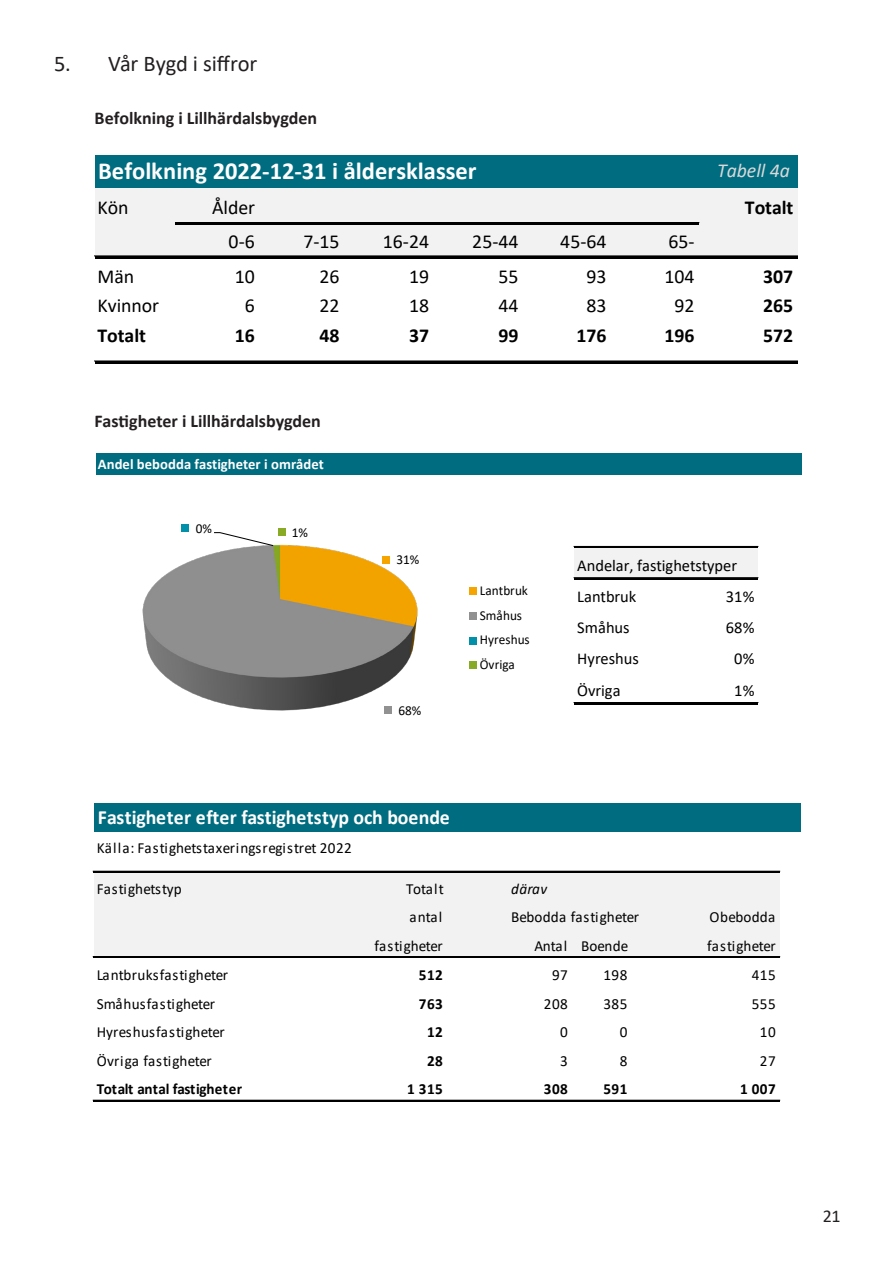
<style>
.page{position:relative;width:893px;height:1263px;background:#fff}
.page>*{position:absolute;margin:0;border:0;box-sizing:border-box;transform-origin:0 0}
.t1{font:700 24.45px "Calibri";color:#fff}
.Mellanrubrik_Calibri{font:22.5px "Calibri";letter-spacing:-.005em;color:#231f20}
.t2{font:700 20.1px "Calibri";letter-spacing:-.005em;color:#fff}
.t3{font:19.8px "Calibri";color:#000}
.t4{font:700 19.8px "Calibri";color:#000}
.t5{font:italic 19.8px "Calibri";letter-spacing:-.005em;color:#d9d9d9}
.Rubrik_1_calibri_15{font:700 18px "Calibri";letter-spacing:-.005em;color:#231f20}
.Rubrik_1_calibri_15-2{font:18px "Calibri";color:#231f20}
.t6{font:16.65px/31.2px "Calibri";letter-spacing:-.005em;color:#000}
.t7{font:15.45px "Calibri";letter-spacing:.015em;color:#000}
.t8{font:700 15.45px "Calibri";letter-spacing:.03em;color:#000}
.t9{font:15.45px "Calibri";letter-spacing:-.005em;color:#000}
.t10{font:700 15.45px "Calibri";letter-spacing:-.01em;color:#000}
.t11{font:italic 15.45px "Calibri";letter-spacing:.025em;color:#000}
.t12{font:700 14.7px "Calibri";letter-spacing:.005em;color:#fff}
.t13{font:13.65px/24.8px "Calibri";color:#000}
</style>
<div class="page">
<div style="left:95px;top:155px;width:702px;height:33px;background:#006c80"></div>
<div style="left:95px;top:188px;width:702px;height:69px;background:#f2f2f2"></div>
<hr style="left:175px;top:222px;width:524px;height:1px;background:#000">
<hr style="left:175px;top:223px;width:524px;height:2px;background:#000">
<hr style="left:95px;top:256px;width:702px;height:2px;background:#000">
<hr style="left:95px;top:361px;width:702px;height:2px;background:#000">
<div style="left:96px;top:453px;width:705px;height:22px;background:#006c80"></div>
<div style="left:574px;top:548px;width:184px;height:31px;background:#f2f2f2"></div>
<hr style="left:574px;top:546px;width:184px;height:2px;background:#000">
<hr style="left:574px;top:577px;width:184px;height:1px;background:#000">
<hr style="left:574px;top:578px;width:184px;height:2px;background:#000">
<hr style="left:574px;top:702px;width:184px;height:2px;background:#000">
<svg style="left:142px;top:524px;width:335px;height:190px"></svg>
<div style="left:94px;top:803px;width:707px;height:29px;background:#006c80"></div>
<div style="left:94px;top:871px;width:686px;height:87px;background:#f2f2f2"></div>
<hr style="left:93px;top:871px;width:687px;height:1px;background:#000">
<hr style="left:93px;top:956px;width:687px;height:1px;background:#000">
<hr style="left:93px;top:957px;width:687px;height:1px;background:#000">
<hr style="left:93px;top:1100px;width:687px;height:1px;background:#000">
<p class="Mellanrubrik_Calibri" style="left:54px;top:48px;width:205px">5. Vår Bygd i siffror</p>
<p class="Rubrik_1_calibri_15" style="left:95px;top:105px;width:224px">Befolkning i Lillhärdalsbygden</p>
<p class="t1" style="left:98px;top:153px;width:380px">Befolkning 2022-12-31 i åldersklasser</p>
<p class="t5" style="left:717px;top:156px;width:74px">Tabell 4a</p>
<p class="t3" style="left:98px;top:194px;width:33px">Kön</p>
<p class="t3" style="left:212px;top:194px;width:44px">Ålder</p>
<p class="t4" style="left:745px;top:194px;width:50px">Totalt</p>
<p class="t3" style="left:229px;top:227px;width:28px">0-6</p>
<p class="t3" style="left:303px;top:227px;width:38px">7-15</p>
<p class="t3" style="left:383px;top:227px;width:48px">16-24</p>
<p class="t3" style="left:472px;top:227px;width:48px">25-44</p>
<p class="t3" style="left:560px;top:227px;width:48px">45-64</p>
<p class="t3" style="left:668px;top:227px;width:28px">65-</p>
<p class="t3" style="left:97px;top:262px;width:38px">Män</p>
<p class="t3" style="left:235px;top:262px;width:22px">10</p>
<p class="t3" style="left:320px;top:262px;width:22px">26</p>
<p class="t3" style="left:409px;top:262px;width:22px">19</p>
<p class="t3" style="left:499px;top:262px;width:22px">55</p>
<p class="t3" style="left:587px;top:262px;width:22px">93</p>
<p class="t3" style="left:665px;top:262px;width:32px">104</p>
<p class="t4" style="left:763px;top:262px;width:32px">307</p>
<p class="t3" style="left:97px;top:292px;width:63px">Kvinnor</p>
<p class="t3" style="left:245px;top:292px;width:12px">6</p>
<p class="t3" style="left:320px;top:292px;width:22px">22</p>
<p class="t3" style="left:409px;top:292px;width:22px">18</p>
<p class="t3" style="left:499px;top:292px;width:22px">44</p>
<p class="t3" style="left:587px;top:292px;width:22px">83</p>
<p class="t3" style="left:675px;top:292px;width:22px">92</p>
<p class="t4" style="left:763px;top:292px;width:32px">265</p>
<p class="t4" style="left:97px;top:321px;width:50px">Totalt</p>
<p class="t4" style="left:235px;top:321px;width:22px">16</p>
<p class="t4" style="left:320px;top:321px;width:22px">48</p>
<p class="t4" style="left:409px;top:321px;width:22px">37</p>
<p class="t4" style="left:499px;top:321px;width:22px">99</p>
<p class="t4" style="left:576px;top:321px;width:32px">176</p>
<p class="t4" style="left:664px;top:321px;width:32px">196</p>
<p class="t4" style="left:763px;top:321px;width:32px">572</p>
<p class="Rubrik_1_calibri_15" style="left:95px;top:408px;width:228px">Fastigheter i Lillhärdalsbygden</p>
<p class="t12" style="left:98px;top:454px;width:227px">Andel bebodda fastigheter i området</p>
<p class="t13" style="left:196px;top:515px;width:18px">0%</p>
<p class="t13" style="left:292px;top:520px;width:18px">1%</p>
<p class="t13" style="left:396px;top:547px;width:24px">31%</p>
<p class="t13" style="left:398px;top:697px;width:24px">68%</p>
<p class="t13" style="left:480px;top:578px;width:51px">Lantbruk<br>Småhus<br>Hyreshus<br>Övriga</p>
<p class="t6" style="left:577px;top:549px;width:161px">Andelar, fastighetstyper<br>Lantbruk</p>
<p class="t6" style="left:726px;top:580px;width:30px">31%</p>
<p class="t6" style="left:577px;top:612px;width:54px">Småhus</p>
<p class="t6" style="left:726px;top:612px;width:30px">68%</p>
<p class="t6" style="left:577px;top:643px;width:63px">Hyreshus</p>
<p class="t6" style="left:734px;top:643px;width:22px">0%</p>
<p class="t6" style="left:577px;top:674px;width:45px">Övriga</p>
<p class="t6" style="left:734px;top:674px;width:22px">1%</p>
<p class="t2" style="left:98px;top:803px;width:353px">Fastigheter efter fastighetstyp och boende</p>
<p class="t7" style="left:97px;top:837px;width:257px">Källa: Fastighetstaxeringsregistret 2022</p>
<p class="t7" style="left:97px;top:878px;width:87px">Fastighetstyp</p>
<p class="t7" style="left:406px;top:878px;width:39px">Totalt</p>
<p class="t11" style="left:511px;top:878px;width:37px">därav</p>
<p class="t7" style="left:410px;top:906px;width:34px">antal</p>
<p class="t7" style="left:511px;top:906px;width:129px">Bebodda fastigheter</p>
<p class="t7" style="left:710px;top:906px;width:67px">Obebodda</p>
<p class="t9" style="left:375px;top:935px;width:70px">fastigheter</p>
<p class="t7" style="left:535px;top:935px;width:95px">Antal Boende</p>
<p class="t9" style="left:707px;top:935px;width:70px">fastigheter</p>
<p class="t7" style="left:97px;top:964px;width:133px">Lantbruksfastigheter</p>
<p class="t8" style="left:419px;top:964px;width:26px">512</p>
<p class="t7" style="left:552px;top:964px;width:17px">97</p>
<p class="t7" style="left:603px;top:964px;width:26px">198</p>
<p class="t7" style="left:752px;top:964px;width:26px">415</p>
<p class="t7" style="left:97px;top:993px;width:120px">Småhusfastigheter</p>
<p class="t8" style="left:419px;top:993px;width:26px">763</p>
<p class="t7" style="left:544px;top:993px;width:26px">208</p>
<p class="t7" style="left:603px;top:993px;width:26px">385</p>
<p class="t7" style="left:752px;top:993px;width:26px">555</p>
<p class="t7" style="left:97px;top:1021px;width:129px">Hyreshusfastigheter</p>
<p class="t8" style="left:427px;top:1021px;width:17px">12</p>
<p class="t7" style="left:560px;top:1021px;width:9px">0</p>
<p class="t7" style="left:620px;top:1021px;width:9px">0</p>
<p class="t7" style="left:760px;top:1021px;width:17px">10</p>
<p class="t7" style="left:97px;top:1050px;width:117px">Övriga fastigheter</p>
<p class="t8" style="left:427px;top:1050px;width:17px">28</p>
<p class="t7" style="left:560px;top:1050px;width:9px">3</p>
<p class="t7" style="left:620px;top:1050px;width:9px">8</p>
<p class="t7" style="left:760px;top:1050px;width:17px">27</p>
<p class="t10" style="left:97px;top:1078px;width:147px">Totalt antal fastigheter</p>
<p class="t8" style="left:407px;top:1078px;width:37px">1 315</p>
<p class="t8" style="left:544px;top:1078px;width:26px">308</p>
<p class="t8" style="left:603px;top:1078px;width:26px">591</p>
<p class="t8" style="left:740px;top:1078px;width:37px">1 007</p>
<p class="Rubrik_1_calibri_15-2" style="left:823px;top:1204px;width:19px">21</p>
</div>
